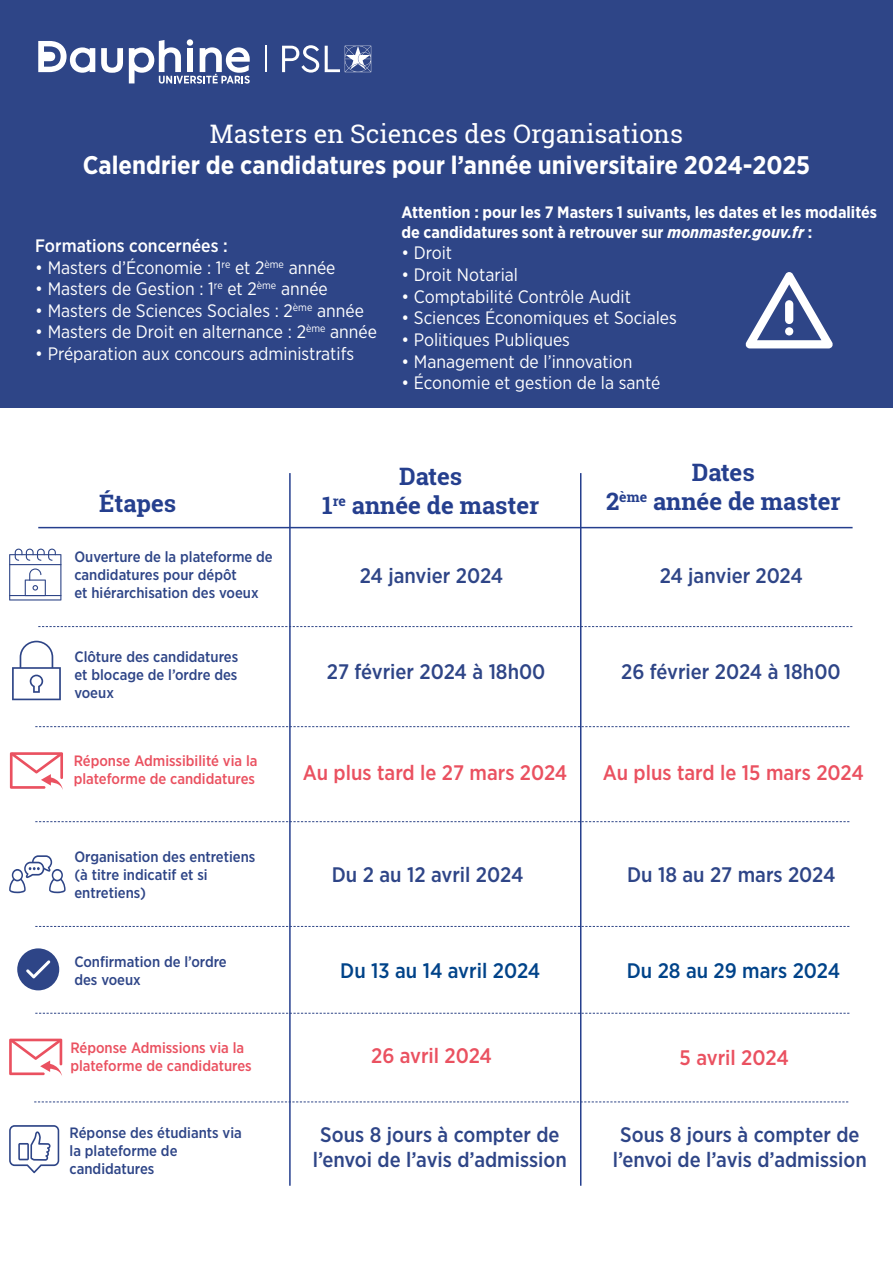
<style>
.page{position:relative;width:893px;height:1263px;background:#fff}
.page>*{position:absolute;margin:0;border:0;box-sizing:border-box;transform-origin:0 0}
.t1{font:700 25.5px "Gotham Narrow";color:#fff}
.t2{font:25.5px "Roboto Slab";color:#fff}
.t3{font:700 24px/28.8px "Roboto Slab";color:#253f8e;text-align:center}
.t4{font:500 21px/25.2px "Gotham Narrow";color:#2e4587;text-align:center}
.t5{font:500 21px "Gotham Narrow";color:#ea5160}
.t6{font:500 21px "Gotham Narrow";color:#004389}
.t7{font:18px "Gotham Narrow";color:#fff}
.t8{font:500 18px "Gotham Narrow";color:#fff}
.t9{font:700 16.5px/19.8px "Gotham Narrow";color:#fff}
.t10{font:500 15px/18px "Gotham Narrow";color:#2e4587}
.t11{font:500 15px "Gotham Narrow";color:#ea5160}
.s1{font-style:italic}
</style>
<div class="page">
<div style="left:1px;top:1px;width:892px;height:407px;background:#2e4587"></div>
<svg style="left:282px;top:45px;width:37px;height:28px"></svg>
<hr style="left:265px;top:46px;width:2px;height:26px;background:#fff">
<svg style="left:101px;top:48px;width:22px;height:25px"></svg>
<svg style="left:129px;top:40px;width:121px;height:44px"></svg>
<svg style="left:38px;top:41px;width:57px;height:32px"></svg>
<svg style="left:325px;top:46px;width:46px;height:26px"></svg>
<hr style="left:289px;top:473px;width:2px;height:713px;background:#253f8e">
<hr style="left:580px;top:473px;width:1px;height:713px;background:#253f8e">
<hr style="left:38px;top:527px;width:815px;height:1px;background:#253f8e">
<svg style="left:9px;top:549px;width:52px;height:51px"></svg>
<svg style="left:38px;top:626px;width:815px;height:1px"></svg>
<svg style="left:12px;top:641px;width:49px;height:59px"></svg>
<svg style="left:35px;top:726px;width:815px;height:1px"></svg>
<svg style="left:35px;top:821px;width:815px;height:1px"></svg>
<svg style="left:35px;top:926px;width:815px;height:1px"></svg>
<svg style="left:34px;top:1101px;width:814px;height:1px"></svg>
<svg style="left:10px;top:752px;width:53px;height:38px"></svg>
<svg style="left:9px;top:855px;width:57px;height:38px"></svg>
<svg style="left:9px;top:1039px;width:53px;height:37px"></svg>
<svg style="left:9px;top:1125px;width:50px;height:48px"></svg>
<svg style="left:35px;top:1013px;width:815px;height:1px"></svg>
<svg style="left:17px;top:948px;width:42px;height:42px"></svg>
<svg style="left:745px;top:272px;width:88px;height:76px"></svg>
<p class="t2" style="left:210px;top:116px;width:475px">Masters en Sciences des Organisations</p>
<p class="t1" style="left:83px;top:148px;width:729px">Calendrier de candidatures pour l’année universitaire 2024-2025</p>
<p class="t8" style="left:35px;top:234px;width:194px">Formations concernées :</p>
<p class="t7" style="left:35px;top:256px;width:302px">• Masters d’Économie : 1<sup>re</sup> et 2<sup>ème</sup> année</p>
<p class="t7" style="left:35px;top:278px;width:294px">• Masters de Gestion : 1<sup>re</sup> et 2<sup>ème</sup> année</p>
<p class="t7" style="left:35px;top:299px;width:330px">• Masters de Sciences Sociales : 2<sup>ème</sup> année</p>
<p class="t7" style="left:35px;top:321px;width:343px">• Masters de Droit en alternance : 2<sup>ème</sup> année</p>
<p class="t7" style="left:35px;top:342px;width:320px">• Préparation aux concours administratifs</p>
<p class="t9" style="left:401px;top:202px;width:477px">Attention : pour les 7 Masters 1 suivants, les dates et les modalités de candidatures sont à retrouver sur <span class="s1">monmaster.gouv.fr</span> :</p>
<p class="t7" style="left:401px;top:242px;width:52px">• Droit</p>
<p class="t7" style="left:401px;top:264px;width:118px">• Droit Notarial</p>
<p class="t7" style="left:401px;top:285px;width:231px">• Comptabilité Contrôle Audit</p>
<p class="t7" style="left:401px;top:307px;width:277px">• Sciences Économiques et Sociales</p>
<p class="t7" style="left:401px;top:328px;width:170px">• Politiques Publiques</p>
<p class="t7" style="left:401px;top:350px;width:233px">• Management de l’innovation</p>
<p class="t7" style="left:401px;top:372px;width:261px">• Économie et gestion de la santé</p>
<p class="t3" style="left:99px;top:488px;width:79px">Étapes</p>
<p class="t10" style="left:74px;top:547px;width:200px">Ouverture de la plateforme de candidatures pour dépôt</p>
<p class="t10" style="left:74px;top:583px;width:186px">et hiérarchisation des voeux</p>
<p class="t10" style="left:74px;top:648px;width:165px">Clôture des candidatures</p>
<p class="t10" style="left:74px;top:666px;width:165px">et blocage de l’ordre des</p>
<p class="t10" style="left:74px;top:684px;width:41px">voeux</p>
<p class="t11" style="left:74px;top:751px;width:185px">Réponse Admissibilité via la</p>
<p class="t11" style="left:74px;top:769px;width:183px">plateforme de candidatures</p>
<p class="t10" style="left:74px;top:847px;width:183px">Organisation des entretiens</p>
<p class="t10" style="left:74px;top:865px;width:135px">(à titre indicatif et si</p>
<p class="t10" style="left:74px;top:883px;width:73px">entretiens)</p>
<p class="t3" style="left:322px;top:462px;width:219px">Dates<br>1<sup>re</sup> année de master</p>
<p class="t3" style="left:606px;top:457px;width:236px">Dates<br>2<sup>ème</sup> année de master</p>
<p class="t4" style="left:360px;top:563px;width:145px">24 janvier 2024</p>
<p class="t4" style="left:660px;top:563px;width:145px">24 janvier 2024</p>
<p class="t4" style="left:327px;top:659px;width:220px">27 février 2024 à 18h00</p>
<p class="t4" style="left:621px;top:659px;width:221px">26 février 2024 à 18h00</p>
<p class="t5" style="left:303px;top:759px;width:266px">Au plus tard le 27 mars 2024</p>
<p class="t5" style="left:603px;top:759px;width:263px">Au plus tard le 15 mars 2024</p>
<p class="t4" style="left:332px;top:862px;width:193px">Du 2 au 12 avril 2024</p>
<p class="t4" style="left:627px;top:862px;width:210px">Du 18 au 27 mars 2024</p>
<p class="t10" style="left:74px;top:952px;width:154px">Confirmation de l’ordre des voeux</p>
<p class="t6" style="left:340px;top:957px;width:202px">Du 13 au 14 avril 2024</p>
<p class="t6" style="left:627px;top:957px;width:215px">Du 28 au 29 mars 2024</p>
<p class="t11" style="left:70px;top:1038px;width:175px">Réponse Admissions via la</p>
<p class="t11" style="left:70px;top:1056px;width:183px">plateforme de candidatures</p>
<p class="t10" style="left:70px;top:1124px;width:174px">Réponse des étudiants via</p>
<p class="t10" style="left:70px;top:1142px;width:109px">la plateforme de</p>
<p class="t10" style="left:70px;top:1160px;width:86px">candidatures</p>
<p class="t5" style="left:371px;top:1042px;width:122px">26 avril 2024</p>
<p class="t4" style="left:313px;top:1122px;width:255px">Sous 8 jours à compter de l’envoi de l’avis d’admission</p>
<p class="t5" style="left:680px;top:1044px;width:111px">5 avril 2024</p>
<p class="t4" style="left:613px;top:1122px;width:255px">Sous 8 jours à compter de l’envoi de l’avis d’admission</p>
</div>
